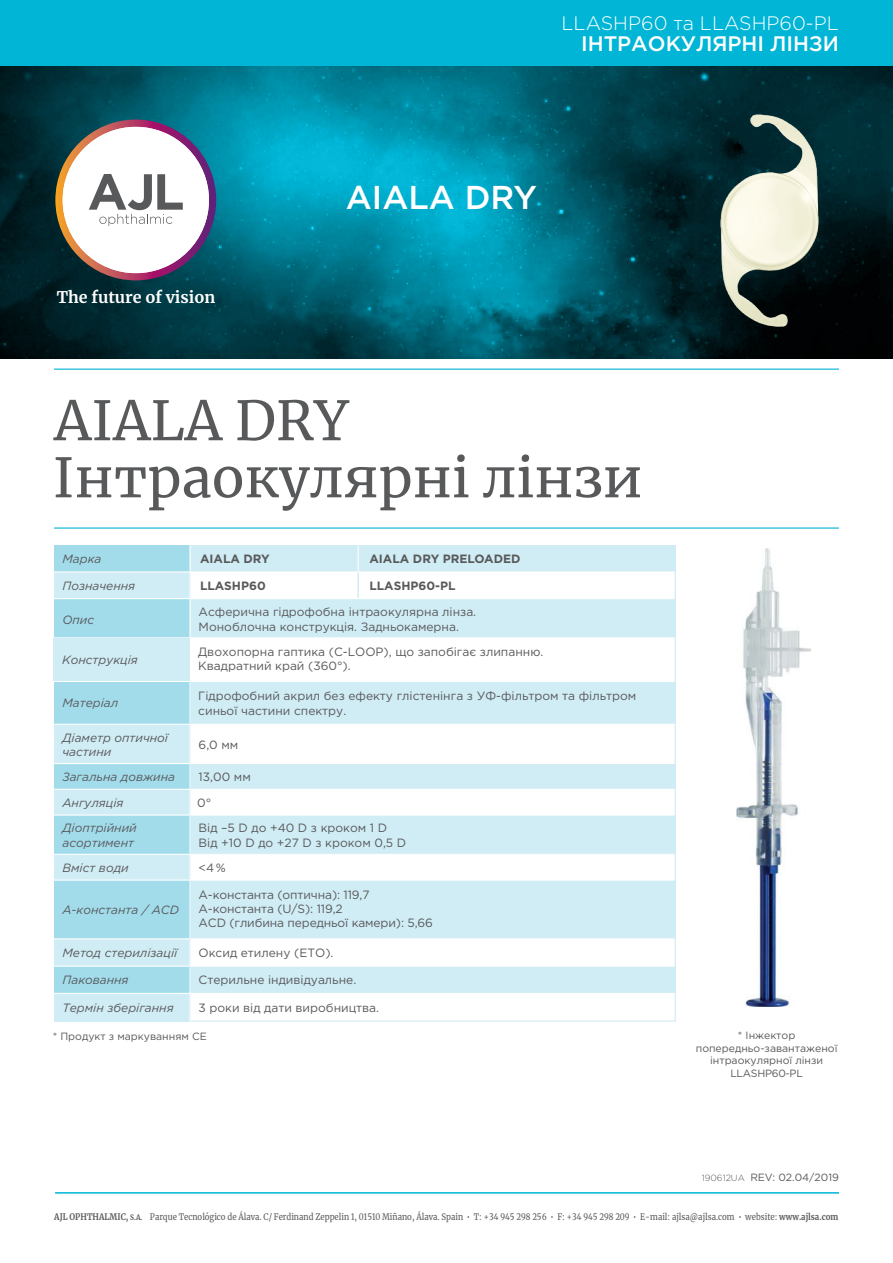
<style>
.page{position:relative;width:893px;height:1263px;background:#fff}
.page>*{position:absolute;margin:0;border:0;box-sizing:border-box;transform-origin:0 0}
.t1{font:54px/57px "Merriweather";color:#58595b}
.t2{font:500 33px "Gotham Pro";color:#fff}
.t3{font:500 21px "Gotham Pro";color:#fff}
.t4{font:300 19.5px "Gotham Pro";color:#fff}
.t5{font:700 16.05px "Merriweather";color:#fff}
.t6{font:12px/14.4px "Gotham Pro";color:#58595b}
.t7{font:italic 12px/14.4px "Gotham Pro";color:#58595b}
.t8{font:700 12px "Gotham Pro";color:#58595b}
.t9{font:10.5px/12.6px "Gotham Pro";color:#58595b;text-align:center}
.t10{font:9px "Merriweather";color:#595a5c;scale:.87 1}
.s1{font-weight:300;font-size:9px;color:#585a5c}
.s2{font-weight:700}
.s3{font-weight:700;font-size:7.5px}
</style>
<div class="page">
<svg style="left:0;top:66px;width:893px;height:292px;background:#005a6a"></svg>
<hr style="left:54px;top:369px;width:785px;height:1px;background:#00b5d5">
<hr style="left:54px;top:527px;width:785px;height:2px;background:#00b5d5">
<hr style="left:55px;top:1192px;width:784px;height:1px;background:#00b5d5">
<div style="left:0;top:0;width:893px;height:66px;background:#00b5d5"></div>
<div style="left:54px;top:993px;width:136px;height:28px;background:#d0ecf4"></div>
<div style="left:54px;top:939px;width:136px;height:27px;background:#d0ecf4"></div>
<div style="left:54px;top:854px;width:136px;height:26px;background:#d0ecf4"></div>
<div style="left:54px;top:789px;width:136px;height:26px;background:#d0ecf4"></div>
<div style="left:54px;top:724px;width:136px;height:39px;background:#d0ecf4"></div>
<div style="left:54px;top:599px;width:136px;height:39px;background:#a2dceb"></div>
<div style="left:54px;top:545px;width:136px;height:27px;background:#a2dceb"></div>
<div style="left:190px;top:966px;width:485px;height:27px;background:#d0ecf4"></div>
<div style="left:54px;top:966px;width:136px;height:27px;background:#a2dceb"></div>
<div style="left:190px;top:880px;width:485px;height:59px;background:#d0ecf4"></div>
<div style="left:54px;top:880px;width:136px;height:59px;background:#a2dceb"></div>
<div style="left:190px;top:815px;width:485px;height:39px;background:#d0ecf4"></div>
<div style="left:54px;top:815px;width:136px;height:39px;background:#a2dceb"></div>
<div style="left:190px;top:763px;width:485px;height:26px;background:#d0ecf4"></div>
<div style="left:54px;top:763px;width:136px;height:26px;background:#a2dceb"></div>
<div style="left:190px;top:682px;width:485px;height:42px;background:#d0ecf4"></div>
<div style="left:54px;top:682px;width:136px;height:42px;background:#a2dceb"></div>
<div style="left:190px;top:599px;width:485px;height:39px;background:#d0ecf4"></div>
<div style="left:54px;top:572px;width:136px;height:27px;background:#d0ecf4"></div>
<div style="left:190px;top:545px;width:485px;height:27px;background:#d0ecf4"></div>
<hr style="left:189px;top:545px;width:2px;height:26px;background:#fff">
<hr style="left:54px;top:571px;width:136px;height:1px;background:#fff">
<hr style="left:189px;top:572px;width:2px;height:26px;background:#fff">
<hr style="left:54px;top:598px;width:136px;height:1px;background:#fff">
<hr style="left:189px;top:599px;width:2px;height:38px;background:#fff">
<hr style="left:54px;top:637px;width:136px;height:1px;background:#fff">
<hr style="left:189px;top:638px;width:2px;height:86px;background:#fff">
<hr style="left:54px;top:724px;width:136px;height:1px;background:#fff">
<hr style="left:189px;top:725px;width:2px;height:38px;background:#fff">
<hr style="left:54px;top:763px;width:136px;height:1px;background:#fff">
<hr style="left:189px;top:764px;width:2px;height:25px;background:#fff">
<hr style="left:54px;top:789px;width:136px;height:1px;background:#fff">
<hr style="left:189px;top:790px;width:2px;height:24px;background:#fff">
<hr style="left:190px;top:571px;width:485px;height:1px;background:#fff">
<hr style="left:190px;top:637px;width:485px;height:1px;background:#fff">
<hr style="left:190px;top:763px;width:485px;height:1px;background:#fff">
<hr style="left:54px;top:814px;width:136px;height:2px;background:#fff">
<hr style="left:190px;top:814px;width:485px;height:2px;background:#fff">
<hr style="left:189px;top:816px;width:2px;height:38px;background:#fff">
<hr style="left:54px;top:854px;width:136px;height:1px;background:#fff">
<hr style="left:189px;top:855px;width:2px;height:24px;background:#fff">
<hr style="left:54px;top:879px;width:136px;height:2px;background:#fff">
<hr style="left:54px;top:938px;width:136px;height:1px;background:#fff">
<hr style="left:54px;top:965px;width:136px;height:2px;background:#fff">
<hr style="left:54px;top:993px;width:136px;height:1px;background:#fff">
<hr style="left:189px;top:939px;width:2px;height:26px;background:#fff">
<hr style="left:189px;top:881px;width:2px;height:57px;background:#fff">
<hr style="left:190px;top:879px;width:485px;height:2px;background:#fff">
<hr style="left:190px;top:938px;width:485px;height:1px;background:#fff">
<hr style="left:189px;top:967px;width:2px;height:26px;background:#fff">
<hr style="left:190px;top:965px;width:485px;height:2px;background:#fff">
<svg style="left:675px;top:545px;width:1px;height:54px"></svg>
<hr style="left:675px;top:599px;width:1px;height:39px;background:#d0ecf4">
<hr style="left:675px;top:638px;width:1px;height:86px;background:#d0ecf4">
<hr style="left:675px;top:724px;width:1px;height:39px;background:#d0ecf4">
<svg style="left:675px;top:763px;width:1px;height:52px"></svg>
<hr style="left:675px;top:815px;width:1px;height:39px;background:#d0ecf4">
<svg style="left:675px;top:854px;width:1px;height:26px"></svg>
<hr style="left:675px;top:880px;width:1px;height:59px;background:#d0ecf4">
<svg style="left:675px;top:939px;width:1px;height:81px"></svg>
<hr style="left:189px;top:1020px;width:487px;height:1px;background:#d0ecf4">
<svg style="left:56px;top:120px;width:160px;height:160px"></svg>
<img style="left:689px;top:107px;width:158px;height:231px">
<div style="left:54px;top:638px;width:136px;height:43px;background:#d0ecf4"></div>
<img style="left:736px;top:549px;width:75px;height:457px">
<svg style="left:358px;top:545px;width:1px;height:26px"></svg>
<hr style="left:357px;top:572px;width:2px;height:26px;background:#d0ecf4">
<hr style="left:189px;top:992px;width:2px;height:29px;background:#fff">
<h3 class="t5" style="left:57px;top:284px;width:160px">The future of vision</h3>
<h3 class="t4" style="left:562px;top:13px;width:279px">LLASHP60 та LLASHP60-PL</h3>
<h3 class="t3" style="left:581px;top:32px;width:259px">ІНТРАОКУЛЯРНІ ЛІНЗИ</h3>
<h2 class="t2" style="left:346px;top:179px;width:193px">AIALA DRY</h2>
<h1 class="t1" style="left:53px;top:388px;width:591px">AIALA DRY<br>Інтраокулярні лінзи</h1>
<p class="t7" style="left:63px;top:552px;width:40px">Марка</p>
<p class="t7" style="left:63px;top:578px;width:74px">Позначення</p>
<p class="t7" style="left:63px;top:612px;width:33px">Опис</p>
<p class="t6" style="left:199px;top:605px;width:279px">Асферична гідрофобна інтраокулярна лінза.<br>Моноблочна конструкція. Задньокамерна.</p>
<p class="t8" style="left:369px;top:552px;width:153px">AIALA DRY PRELOADED</p>
<p class="t8" style="left:369px;top:579px;width:88px">LLASHP60-PL</p>
<p class="t8" style="left:200px;top:552px;width:71px">AIALA DRY</p>
<p class="t8" style="left:200px;top:579px;width:67px">LLASHP60</p>
<p class="t7" style="left:62px;top:652px;width:77px">Конструкція</p>
<p class="t6" style="left:198px;top:644px;width:347px">Двохопорна гаптика (C-LOOP), що запобігає злипанню.<br>Квадратний край (360°).</p>
<p class="t7" style="left:63px;top:696px;width:57px">Матеріал</p>
<p class="t6" style="left:198px;top:689px;width:440px">Гідрофобний акрил без ефекту глістенінга з УФ-фільтром та фільтром синьої частини спектру.</p>
<p class="t7" style="left:63px;top:730px;width:107px">Діаметр оптичної частини</p>
<p class="t6" style="left:199px;top:737px;width:41px">6,0 мм</p>
<p class="t7" style="left:63px;top:769px;width:114px">Загальна довжина</p>
<p class="t6" style="left:199px;top:769px;width:54px">13,00 мм</p>
<p class="t7" style="left:63px;top:795px;width:63px">Ангуляція</p>
<p class="t6" style="left:197px;top:795px;width:16px">0°</p>
<p class="t7" style="left:63px;top:821px;width:76px">Діоптрійний асортимент</p>
<p class="t6" style="left:199px;top:821px;width:209px">Від –5 D до +40 D з кроком 1 D<br>Від +10 D до +27 D з кроком 0,5 D</p>
<p class="t7" style="left:63px;top:860px;width:68px">Вміст води</p>
<p class="t6" style="left:199px;top:860px;width:29px">&lt;4 %</p>
<p class="t7" style="left:63px;top:902px;width:118px">А-константа / ACD</p>
<p class="t6" style="left:199px;top:887px;width:236px">А-константа (оптична): 119,7<br>А-константа (U/S): 119,2<br>ACD (глибина передньої камери): 5,66</p>
<p class="t7" style="left:63px;top:946px;width:116px">Метод стерилізації</p>
<p class="t6" style="left:199px;top:946px;width:136px">Оксид етилену (ETO).</p>
<p class="t7" style="left:63px;top:972px;width:68px">Паковання</p>
<p class="t6" style="left:199px;top:972px;width:159px">Стерильне індивідуальне.</p>
<p class="t7" style="left:63px;top:1000px;width:113px">Термін зберігання</p>
<p class="t6" style="left:199px;top:1000px;width:182px">3 роки від дати виробництва.</p>
<p class="t9" style="left:53px;top:1030px;width:156px">* Продукт з маркуванням CE</p>
<p class="t9" style="left:696px;top:1029px;width:143px">* Інжектор попередньо-завантаженої інтраокулярної лінзи<br>LLASHP60-PL</p>
<p class="t9" style="left:702px;top:1171px;width:139px"><span class="s1">190612UA</span> REV: 02.04/2019</p>
<p class="t10" style="left:54px;top:1210px;width:903px"><span class="s2">AJL OPHTHALMIC,</span> <span class="s3">S.A.</span> Parque Tecnológico de Álava. C/ Ferdinand Zeppelin 1, 01510 Miñano, Álava. Spain • T: +34 945 298 256 • F: +34 945 298 209 • E-mail: ajlsa@ajlsa.com • website: <span class="s2">www.ajlsa.com</span></p>
</div>
